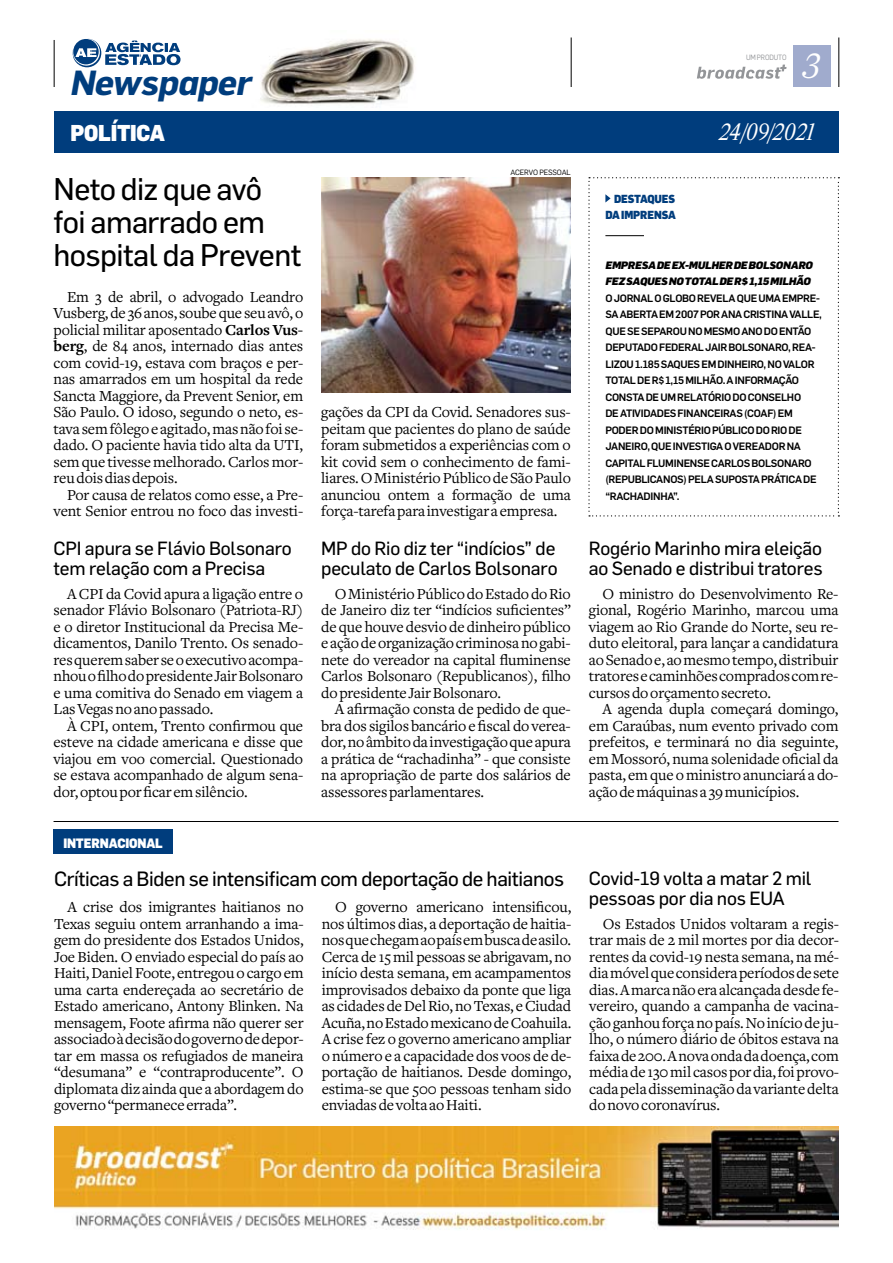
<style>
.page{position:relative;width:893px;height:1263px;background:#fff}
.page>*{position:absolute;margin:0;border:0;box-sizing:border-box;transform-origin:0 0}
.t1{font:italic 34.5px "Estado Headline";color:#fff}
.t2{font:italic 700 34.2px "Flama";letter-spacing:-.02em;color:#003d7d}
.t3{font:30.75px/33px "Flama Basic";letter-spacing:-.02em;color:#000}
.t4{font:italic 23.1px "Estado Headline";letter-spacing:-.025em;color:#fff;scale:.9 1}
.t5{font:900 22.5px "Flama";letter-spacing:-.01em;color:#fff;scale:.9 1}
.t6{font:20.25px "Flama Basic";letter-spacing:-.02em;color:#000}
.t7{font:18.75px/20.2px "Flama Basic";letter-spacing:-.01em;color:#000}
.t8{font:15.9px/16.5px "Freight Text";letter-spacing:-.01em;color:#000;text-align:justify}
.t9{font:900 13.35px "Flama";letter-spacing:-.01em;color:#fff;scale:.9 1}
.t10{font:900 11.55px/16.5px "Flama";letter-spacing:-.01em;color:#003d7d;text-align:right;scale:.9 1}
.t11{font:500 10.5px/16.5px "Flama";letter-spacing:-.025em;color:#000}
.t12{font:7.5px "Flama";letter-spacing:-.01em;color:#000}
.t13{font:7.5px "Flama";letter-spacing:-.015em;color:#939598;scale:.9 1}
.s1{font-weight:700}
.s2{font-weight:900;font-style:italic}
</style>
<div class="page">
<img style="left:244px;top:39px;width:182px;height:73px">
<div style="left:793px;top:46px;width:38px;height:41px;background:#a0abcd"></div>
<div style="left:54px;top:112px;width:785px;height:41px;background:#003d7d"></div>
<hr style="left:54px;top:40px;width:1px;height:47px;background:#000">
<hr style="left:571px;top:38px;width:1px;height:49px;background:#000">
<hr style="left:839px;top:38px;width:1px;height:49px;background:#000">
<svg style="left:72px;top:39px;width:109px;height:28px"></svg>
<svg style="left:697px;top:65px;width:90px;height:14px"></svg>
<img style="left:54px;top:1127px;width:785px;height:103px">
<hr style="left:54px;top:821px;width:784px;height:1px;background:#000">
<div style="left:54px;top:830px;width:119px;height:24px;background:#003d7d"></div>
<img style="left:321px;top:178px;width:250px;height:214px">
<svg style="left:588px;top:177px;width:251px;height:339px"></svg>
<hr style="left:605px;top:235px;width:39px;height:1px;background:#000">
<p class="t2" style="left:70px;top:62px;width:182px">Newspaper</p>
<p class="t5" style="left:70px;top:116px;width:107px">POLÍTICA</p>
<p class="t3" style="left:54px;top:171px;width:249px">Neto diz que avô foi amarrado em hospital da Prevent</p>
<p class="t8" style="left:67px;top:288px;width:238px">Em 3 de abril, o advogado Leandro</p>
<p class="t8" style="left:54px;top:305px;width:251px">Vusberg, de 36 anos, soube que seu avô, o</p>
<p class="t8" style="left:54px;top:321px;width:251px">policial militar aposentado <span class="s1">Carlos Vus-</span></p>
<p class="t8" style="left:54px;top:338px;width:251px"><span class="s1">berg</span>, de 84 anos, internado dias antes</p>
<p class="t8" style="left:54px;top:354px;width:251px">com covid-19, estava com braços e per-</p>
<p class="t8" style="left:54px;top:371px;width:251px">nas amarrados em um hospital da rede</p>
<p class="t8" style="left:54px;top:387px;width:251px">Sancta Maggiore, da Prevent Senior, em</p>
<p class="t8" style="left:54px;top:404px;width:251px">São Paulo. O idoso, segundo o neto, es-</p>
<p class="t8" style="left:54px;top:420px;width:251px">tava sem fôlego e agitado, mas não foi se-</p>
<p class="t8" style="left:54px;top:437px;width:251px">dado. O paciente havia tido alta da UTI,</p>
<p class="t8" style="left:54px;top:453px;width:251px">sem que tivesse melhorado. Carlos mor-</p>
<p class="t8" style="left:54px;top:470px;width:126px">reu dois dias depois.</p>
<p class="t8" style="left:67px;top:486px;width:238px">Por causa de relatos como esse, a Pre-</p>
<p class="t8" style="left:54px;top:503px;width:251px">vent Senior entrou no foco das investi-</p>
<p class="t12" style="left:510px;top:168px;width:62px">ACERVO PESSOAL</p>
<p class="t8" style="left:321px;top:404px;width:251px">gações da CPI da Covid. Senadores sus&shy;peitam que pacientes do plano de saúde foram submetidos a experiências com o kit covid sem o conhecimento de fami&shy;liares. O Ministério Público de São Paulo anunciou ontem a formação de uma força-tarefa para investigar a empresa.</p>
<p class="t7" style="left:54px;top:536px;width:240px">CPI apura se Flávio Bolsonaro tem relação com a Precisa</p>
<p class="t7" style="left:321px;top:536px;width:238px">MP do Rio diz ter “indícios” de peculato de Carlos Bolsonaro</p>
<p class="t8" style="left:67px;top:585px;width:238px">A CPI da Covid apura a ligação entre o</p>
<p class="t8" style="left:54px;top:602px;width:251px">senador Flávio Bolsonaro (Patriota-RJ)</p>
<p class="t8" style="left:54px;top:618px;width:251px">e o diretor Institucional da Precisa Me-</p>
<p class="t8" style="left:54px;top:635px;width:251px">dicamentos, Danilo Trento. Os senado-</p>
<p class="t8" style="left:54px;top:651px;width:251px">res querem saber se o executivo acompa-</p>
<p class="t8" style="left:54px;top:668px;width:251px">nhou o filho do presidente Jair Bolsonaro</p>
<p class="t8" style="left:54px;top:684px;width:251px">e uma comitiva do Senado em viagem a</p>
<p class="t8" style="left:54px;top:701px;width:161px">Las Vegas no ano passado.</p>
<p class="t8" style="left:67px;top:717px;width:238px">À CPI, ontem, Trento confirmou que</p>
<p class="t8" style="left:54px;top:734px;width:251px">esteve na cidade americana e disse que</p>
<p class="t8" style="left:54px;top:750px;width:251px">viajou em voo comercial. Questionado</p>
<p class="t8" style="left:54px;top:767px;width:251px">se estava acompanhado de algum sena-</p>
<p class="t8" style="left:54px;top:783px;width:196px">dor, optou por ficar em silêncio.</p>
<p class="t9" style="left:63px;top:833px;width:112px">INTERNACIONAL</p>
<p class="t8" style="left:335px;top:585px;width:238px">O Ministério Público do Estado do Rio</p>
<p class="t8" style="left:321px;top:602px;width:251px">de Janeiro diz ter “indícios suficientes”</p>
<p class="t8" style="left:321px;top:618px;width:251px">de que houve desvio de dinheiro público</p>
<p class="t8" style="left:321px;top:635px;width:251px">e ação de organização criminosa no gabi-</p>
<p class="t8" style="left:321px;top:651px;width:251px">nete do vereador na capital fluminense</p>
<p class="t8" style="left:321px;top:668px;width:251px">Carlos Bolsonaro (Republicanos), filho</p>
<p class="t8" style="left:321px;top:684px;width:181px">do presidente Jair Bolsonaro.</p>
<p class="t8" style="left:335px;top:701px;width:238px">A afirmação consta de pedido de que-</p>
<p class="t8" style="left:321px;top:717px;width:251px">bra dos sigilos bancário e fiscal do verea-</p>
<p class="t8" style="left:321px;top:734px;width:251px">dor, no âmbito da investigação que apura</p>
<p class="t8" style="left:321px;top:750px;width:251px">a prática de “rachadinha” - que consiste</p>
<p class="t8" style="left:321px;top:767px;width:251px">na apropriação de parte dos salários de</p>
<p class="t8" style="left:321px;top:783px;width:164px">assessores parlamentares.</p>
<p class="t6" style="left:54px;top:864px;width:512px">Críticas a Biden se intensificam com deportação de haitianos</p>
<p class="t8" style="left:54px;top:899px;width:251px;text-indent:14px">A crise dos imigrantes haitianos no Texas seguiu ontem arranhando a ima&shy;gem do presidente dos Estados Unidos, Joe Biden. O enviado especial do país ao Haiti, Daniel Foote, entregou o cargo em uma carta endereçada ao secretário de Estado americano, Antony Blinken. Na mensagem, Foote afirma não querer ser associado à decisão do governo de depor&shy;tar em massa os refugiados de maneira “desumana” e “contraproducente”. O diplomata diz ainda que a abordagem do governo “permanece errada”.</p>
<p class="t8" style="left:322px;top:899px;width:251px;text-indent:14px">O governo americano intensificou, nos últimos dias, a deportação de haitia&shy;nos que chegam ao país em busca de asilo.<br>Cerca de 15 mil pessoas se abrigavam, no início desta semana, em acampamentos improvisados debaixo da ponte que liga as cidades de Del Rio, no Texas, e Ciudad Acuña, no Estado mexicano de Coahuila.<br>A crise fez o governo americano ampliar o número e a capacidade dos voos de de&shy;portação de haitianos. Desde domingo, estima-se que 500 pessoas tenham sido enviadas de volta ao Haiti.</p>
<p class="t13" style="left:746px;top:53px;width:46px">UM PRODUTO</p>
<p class="t1" style="left:802px;top:50px;width:20px">3</p>
<p class="t10" style="left:605px;top:189px;width:80px">DESTAQUES<br>DA IMPRENSA</p>
<p class="t4" style="left:719px;top:122px;width:108px">24/09/2021</p>
<p class="t11" style="left:605px;top:256px;width:218px"><span class="s2">EMPRESA DEEX-MULHER DE BOLSONARO FEZ SAQUES NO TOTAL DER$ 1,15 MILHÃO<br></span>O JORNAL O GLOBO REVELA QUE UMA EMPRE-SA ABERTA EM 2007 POR ANA CRISTINA VALLE, QUE SE SEPAROU NO MESMO ANO DO ENTÃO DEPUTADO FEDERAL JAIR BO LSONARO, REA-LIZOU 1.185 SAQUES EM DINHEIRO, NO VALOR TOTAL DE R$ 1,15 MILHÃO. A INFORMAÇÃO CONSTA DE UM RELATÓRIO DO CONSELHO<br>DE ATIVIDADES FINANCEIRAS (COAF) EM PODER DO MINISTÉRIO PÚBLICO DO RIO DE JANEIRO, QUE INVESTIGA O VEREADOR NA CAPITAL FLUMINENSE CARLOS BO LSONARO (REPUBLICANOS) PELA SUPOSTA PRÁTICA DE “RACHADINHA”.</p>
<p class="t7" style="left:589px;top:536px;width:235px">Rogério Marinho mira eleição ao Senado e distribui tratores</p>
<p class="t8" style="left:602px;top:585px;width:238px">O ministro do Desenvolvimento Re-</p>
<p class="t8" style="left:589px;top:602px;width:251px">gional, Rogério Marinho, marcou uma</p>
<p class="t8" style="left:589px;top:618px;width:251px">viagem ao Rio Grande do Norte, seu re-</p>
<p class="t8" style="left:589px;top:635px;width:251px">duto eleitoral, para lançar a candidatura</p>
<p class="t8" style="left:589px;top:651px;width:251px">ao Senado e, ao mesmo tempo, distribuir</p>
<p class="t8" style="left:589px;top:668px;width:251px">tratores e caminhões comprados com re-</p>
<p class="t8" style="left:589px;top:684px;width:184px">cursos do orçamento secreto.</p>
<p class="t8" style="left:602px;top:701px;width:238px">A agenda dupla começará domingo,</p>
<p class="t8" style="left:589px;top:717px;width:251px">em Caraúbas, num evento privado com</p>
<p class="t8" style="left:589px;top:734px;width:251px">prefeitos, e terminará no dia seguinte,</p>
<p class="t8" style="left:589px;top:750px;width:251px">em Mossoró, numa solenidade oficial da</p>
<p class="t8" style="left:589px;top:767px;width:251px">pasta, em que o ministro anunciará a do-</p>
<p class="t8" style="left:589px;top:783px;width:212px">ação de máquinas a 39 municípios.</p>
<p class="t7" style="left:589px;top:866px;width:224px">Covid-19 volta a matar 2 mil pessoas por dia nos EUA</p>
<p class="t8" style="left:589px;top:915px;width:251px;text-indent:14px">Os Estados Unidos voltaram a regis&shy;trar mais de 2 mil mortes por dia decor&shy;rentes da covid-19 nesta semana, na mé&shy;dia móvel que considera períodos de sete dias. A marca não era alcançada desde fe&shy;vereiro, quando a campanha de vacina&shy;ção ganhou força no país. No início de ju&shy;lho, o número diário de óbitos estava na faixa de 200. A nova onda da doença, com média de 130 mil casos por dia, foi provo&shy;cada pela disseminação da variante delta do novo coronavírus.</p>
</div>
